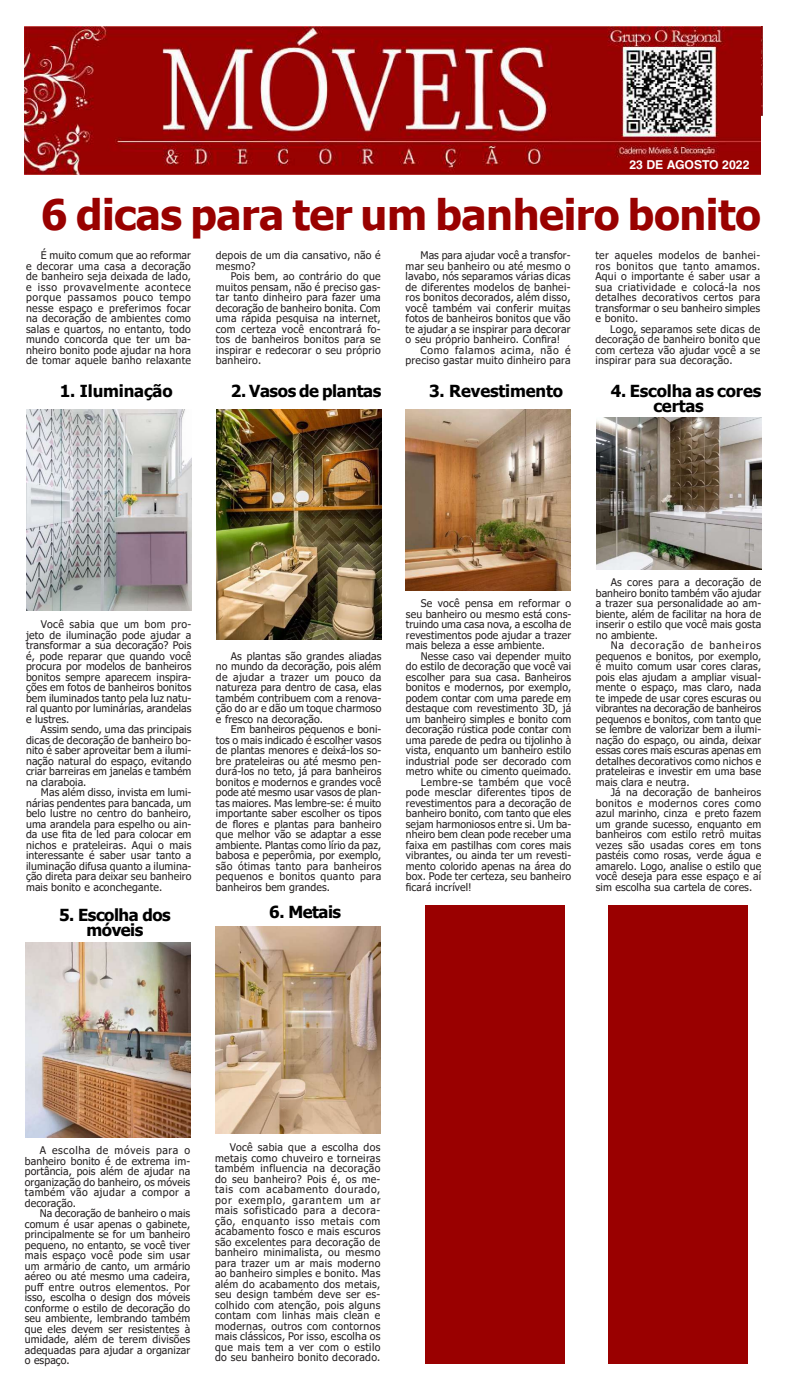
<style>
.page{position:relative;width:787px;height:1389px;background:#fff}
.page>*{position:absolute;margin:0;border:0;box-sizing:border-box;transform-origin:0 0}
.t1{font:700 42px "Tahoma";letter-spacing:-.01em;color:#990100}
.t2{font:700 16.62px/14.9px "Tahoma";letter-spacing:-.01em;color:#000}
.t3{font:700 16.62px/14.9px "Tahoma";letter-spacing:-.03em;color:#000;text-align:center}
.t4{font:700 12.25px "Helvetica";color:#fff}
.t5{font:10.5px/10.5px "Tahoma";letter-spacing:.01em;color:#231f20;text-align:justify}
.t6{font:10.5px "Tahoma";letter-spacing:.04em;color:#231f20}
.t7{font:10.5px "Tahoma";letter-spacing:.06em;color:#231f20}
</style>
<div class="page">
<img style="left:25px;top:27px;width:735px;height:147px">
<div style="left:608px;top:906px;width:139px;height:458px;background:#9a0000"></div>
<img style="left:26px;top:409px;width:165px;height:201px">
<img style="left:216px;top:409px;width:165px;height:231px">
<img style="left:405px;top:409px;width:165px;height:181px">
<img style="left:596px;top:418px;width:165px;height:151px">
<img style="left:25px;top:943px;width:166px;height:194px">
<img style="left:215px;top:927px;width:165px;height:206px">
<div style="left:425px;top:906px;width:140px;height:458px;background:#9a0000"></div>
<p class="t4" style="left:629px;top:157px;width:122px">23 DE AGOSTO 2022</p>
<h1 class="t1" style="left:41px;top:185px;width:721px">6 dicas para ter um banheiro bonito</h1>
<p class="t5" style="left:26px;top:251px;width:166px;text-indent:15px">É muito comum que ao reformar e decorar uma casa a decoração de banheiro seja deixada de lado, e isso provavelmente acontece porque passamos pouco tempo nesse espaço e preferimos focar na decoração de ambientes como salas e quartos, no entanto, todo mundo concorda que ter um ba&shy;nheiro bonito pode ajudar na hora de tomar aquele banho relaxante</p>
<p class="t5" style="left:216px;top:251px;width:166px">depois de um dia cansativo, não é mesmo?</p>
<p class="t5" style="left:216px;top:272px;width:166px;text-indent:15px">Pois bem, ao contrário do que muitos pensam, não é preciso gas&shy;tar tanto dinheiro para fazer uma decoração de banheiro bonita. Com uma rápida pesquisa na internet, com certeza você encontrará fo&shy;tos de banheiros bonitos para se inspirar e redecorar o seu próprio banheiro.</p>
<p class="t5" style="left:420px;top:251px;width:151px">Mas para ajudar você a transfor-</p>
<p class="t5" style="left:405px;top:261px;width:166px">mar seu banheiro ou até mesmo o</p>
<p class="t5" style="left:405px;top:272px;width:166px">lavabo, nós separamos várias dicas</p>
<p class="t5" style="left:405px;top:282px;width:166px">de diferentes modelos de banhei-</p>
<p class="t5" style="left:405px;top:293px;width:166px">ros bonitos decorados, além disso,</p>
<p class="t5" style="left:405px;top:303px;width:166px">você também vai conferir muitas</p>
<p class="t5" style="left:405px;top:314px;width:166px">fotos de banheiros bonitos que vão</p>
<p class="t5" style="left:405px;top:324px;width:166px">te ajudar a se inspirar para decorar</p>
<p class="t5" style="left:405px;top:335px;width:156px">o seu próprio banheiro. Confira!</p>
<p class="t7" style="left:420px;top:343px;width:151px">Como falamos acima, não é</p>
<p class="t5" style="left:405px;top:356px;width:166px">preciso gastar muito dinheiro para</p>
<p class="t5" style="left:595px;top:251px;width:166px">ter aqueles modelos de banhei&shy;ros bonitos que tanto amamos.<br>Aqui o importante é saber usar a sua criatividade e colocá-la nos detalhes decorativos certos para transformar o seu banheiro simples e bonito.</p>
<p class="t5" style="left:595px;top:324px;width:166px;text-indent:15px">Logo, separamos sete dicas de decoração de banheiro bonito que com certeza vão ajudar você a se inspirar para sua decoração.</p>
<h2 class="t2" style="left:60px;top:384px;width:114px">1. Iluminação</h2>
<h2 class="t2" style="left:231px;top:384px;width:152px">2. Vasos de plantas</h2>
<h2 class="t2" style="left:429px;top:384px;width:135px">3. Revestimento</h2>
<h2 class="t2" style="left:653px;top:384px;width:109px;text-indent:-43px">4. Escolha as cores certas</h2>
<p class="t5" style="left:26px;top:620px;width:167px;text-indent:15px">Você sabia que um bom pro&shy;jeto de iluminação pode ajudar a transformar a sua decoração? Pois é, pode reparar que quando você procura por modelos de banheiros bonitos sempre aparecem inspira&shy;ções em fotos de banheiros bonitos bem iluminados tanto pela luz natu&shy;ral quanto por luminárias, arandelas e lustres.</p>
<p class="t5" style="left:26px;top:725px;width:167px;text-indent:15px">Assim sendo, uma das principais dicas de decoração de banheiro bo&shy;nito é saber aproveitar bem a ilumi&shy;nação natural do espaço, evitando criar barreiras em janelas e também na claraboia.</p>
<p class="t5" style="left:26px;top:788px;width:167px;text-indent:15px">Mas além disso, invista em lumi&shy;nárias pendentes para bancada, um belo lustre no centro do banheiro, uma arandela para espelho ou ain&shy;da use fita de led para colocar em nichos e prateleiras. Aqui o mais interessante é saber usar tanto a iluminação difusa quanto a ilumina&shy;ção direta para deixar seu banheiro mais bonito e aconchegante.</p>
<p class="t5" style="left:216px;top:651px;width:167px;text-indent:15px">As plantas são grandes aliadas no mundo da decoração, pois além de ajudar a trazer um pouco da natureza para dentro de casa, elas também contribuem com a renova&shy;ção do ar e dão um toque charmoso e fresco na decoração.</p>
<p class="t5" style="left:216px;top:725px;width:167px;text-indent:15px">Em banheiros pequenos e boni&shy;tos o mais indicado é escolher vasos de plantas menores e deixá-los so&shy;bre prateleiras ou até mesmo pen&shy;durá-los no teto, já para banheiros bonitos e modernos e grandes você pode até mesmo usar vasos de plan&shy;tas maiores. Mas lembre-se: é muito importante saber escolher os tipos de flores e plantas para banheiro que melhor vão se adaptar a esse ambiente. Plantas como lírio da paz, babosa e peperômia, por exemplo, são ótimas tanto para banheiros pequenos e bonitos quanto para banheiros bem grandes.</p>
<p class="t5" style="left:406px;top:599px;width:167px;text-indent:15px">Se você pensa em reformar o seu banheiro ou mesmo está cons&shy;truindo uma casa nova, a escolha de revestimentos pode ajudar a trazer mais beleza a esse ambiente.</p>
<p class="t5" style="left:420px;top:651px;width:152px">Nesse caso vai depender muito</p>
<p class="t5" style="left:406px;top:662px;width:167px">do estilo de decoração que você vai</p>
<p class="t5" style="left:406px;top:672px;width:167px">escolher para sua casa. Banheiros</p>
<p class="t5" style="left:406px;top:683px;width:167px">bonitos e modernos, por exemplo,</p>
<p class="t5" style="left:406px;top:693px;width:167px">podem contar com uma parede em</p>
<p class="t5" style="left:406px;top:704px;width:167px">destaque com revestimento 3D, já</p>
<p class="t5" style="left:406px;top:714px;width:167px">um banheiro simples e bonito com</p>
<p class="t5" style="left:406px;top:725px;width:167px">decoração rústica pode contar com</p>
<p class="t5" style="left:406px;top:735px;width:167px">uma parede de pedra ou tijolinho à</p>
<p class="t5" style="left:406px;top:746px;width:167px">vista, enquanto um banheiro estilo</p>
<p class="t5" style="left:406px;top:756px;width:167px">industrial pode ser decorado com</p>
<p class="t5" style="left:406px;top:767px;width:167px">metro white ou cimento queimado.</p>
<p class="t6" style="left:420px;top:775px;width:152px">Lembre-se também que você</p>
<p class="t5" style="left:406px;top:788px;width:167px">pode mesclar diferentes tipos de</p>
<p class="t5" style="left:406px;top:798px;width:167px">revestimentos para a decoração de</p>
<p class="t5" style="left:406px;top:809px;width:167px">banheiro bonito, com tanto que eles</p>
<p class="t5" style="left:406px;top:819px;width:167px">sejam harmoniosos entre si. Um ba-</p>
<p class="t5" style="left:406px;top:830px;width:167px">nheiro bem clean pode receber uma</p>
<p class="t5" style="left:406px;top:840px;width:167px">faixa em pastilhas com cores mais</p>
<p class="t5" style="left:406px;top:851px;width:167px">vibrantes, ou ainda ter um revesti-</p>
<p class="t5" style="left:406px;top:861px;width:167px">mento colorido apenas na área do</p>
<p class="t5" style="left:406px;top:872px;width:167px">box. Pode ter certeza, seu banheiro</p>
<p class="t5" style="left:406px;top:882px;width:67px">ficará incrível!</p>
<p class="t5" style="left:595px;top:578px;width:167px;text-indent:15px">As cores para a decoração de banheiro bonito também vão ajudar a trazer sua personalidade ao am&shy;biente, além de facilitar na hora de inserir o estilo que você mais gosta no ambiente.</p>
<p class="t5" style="left:595px;top:641px;width:167px;text-indent:15px">Na decoração de banheiros pequenos e bonitos, por exemplo, é muito comum usar cores claras, pois elas ajudam a ampliar visual&shy;mente o espaço, mas claro, nada te impede de usar cores escuras ou vibrantes na decoração de banheiros pequenos e bonitos, com tanto que se lembre de valorizar bem a ilumi&shy;nação do espaço, ou ainda, deixar essas cores mais escuras apenas em detalhes decorativos como nichos e prateleiras e investir em uma base mais clara e neutra.</p>
<p class="t5" style="left:595px;top:788px;width:167px;text-indent:15px">Já na decoração de banheiros bonitos e modernos cores como azul marinho, cinza e preto fazem um grande sucesso, enquanto em banheiros com estilo retrô muitas vezes são usadas cores em tons pastéis como rosas, verde água e amarelo. Logo, analise o estilo que você deseja para esse espaço e aí sim escolha sua cartela de cores.</p>
<h2 class="t3" style="left:59px;top:908px;width:113px">5. Escolha dos móveis</h2>
<h2 class="t2" style="left:269px;top:905px;width:73px">6. Metais</h2>
<p class="t5" style="left:25px;top:1146px;width:167px;text-indent:15px">A escolha de móveis para o banheiro bonito é de extrema im&shy;portância, pois além de ajudar na organização do banheiro, os móveis também vão ajudar a compor a decoração.</p>
<p class="t5" style="left:25px;top:1209px;width:167px;text-indent:15px">Na decoração de banheiro o mais comum é usar apenas o gabinete, principalmente se for um banheiro pequeno, no entanto, se você tiver mais espaço você pode sim usar um armário de canto, um armário aéreo ou até mesmo uma cadeira, puff entre outros elementos. Por isso, escolha o design dos móveis conforme o estilo de decoração do seu ambiente, lembrando também que eles devem ser resistentes à umidade, além de terem divisões adequadas para ajudar a organizar o espaço.</p>
<p class="t5" style="left:215px;top:1143px;width:167px;text-indent:15px">Você sabia que a escolha dos metais como chuveiro e torneiras também influencia na decoração do seu banheiro? Pois é, os me&shy;tais com acabamento dourado, por exemplo, garantem um ar mais sofisticado para a decora&shy;ção, enquanto isso metais com acabamento fosco e mais escuros são excelentes para decoração de banheiro minimalista, ou mesmo para trazer um ar mais moderno ao banheiro simples e bonito. Mas além do acabamento dos metais, seu design também deve ser es&shy;colhido com atenção, pois alguns contam com linhas mais clean e modernas, outros com contornos mais clássicos, Por isso, escolha os que mais tem a ver com o estilo do seu banheiro bonito decorado.</p>
</div>
